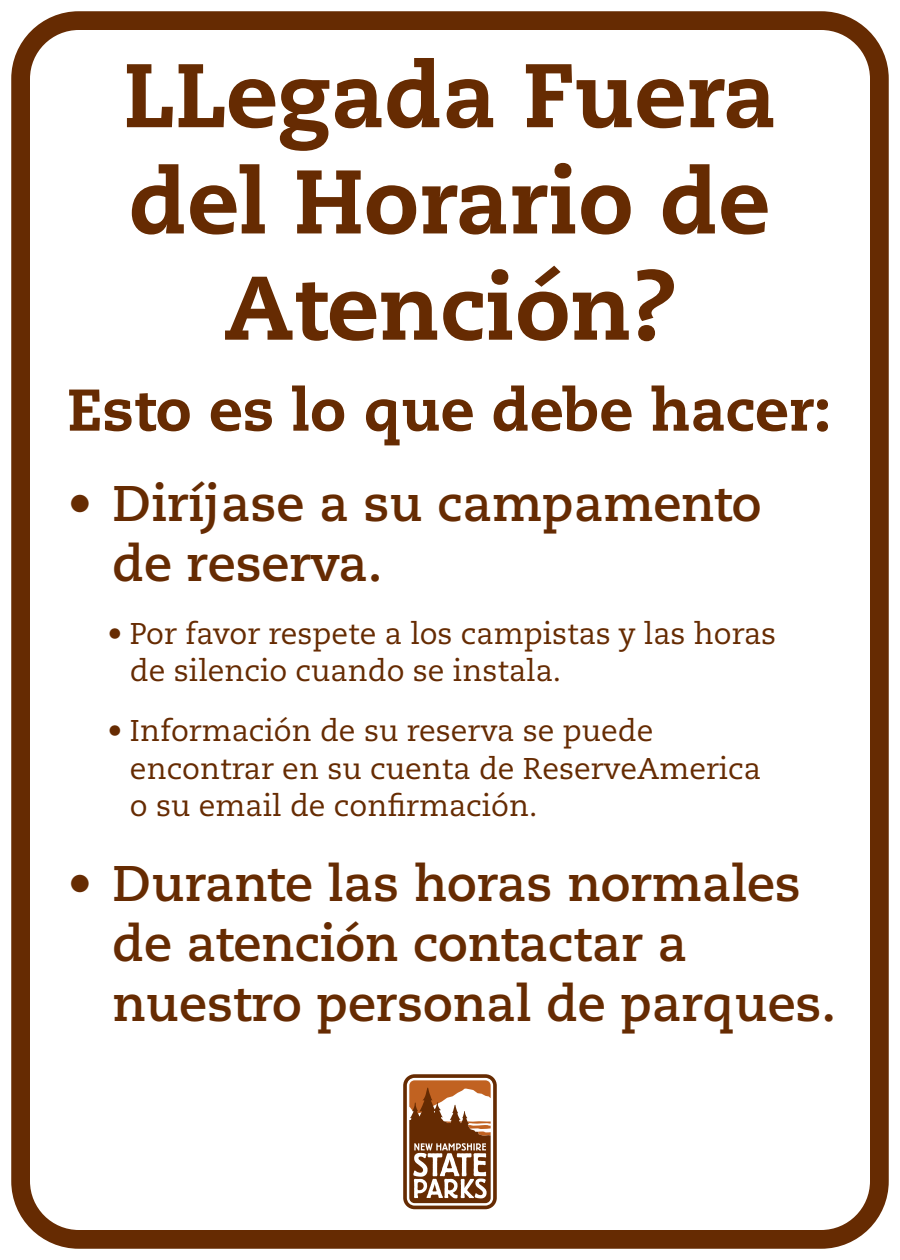
<style>
.page{position:relative;width:900px;height:1260px;background:#fff}
.page>*{position:absolute;margin:0;border:0;box-sizing:border-box;transform-origin:0 0}
.t1{font:800 90px/106.2px "Caecilia LT Pro 85";color:#662b02;text-align:center}
.t2{font:800 58.75px "Caecilia LT Pro 85";color:#662b02}
.t3{font:700 50px/60px "Caecilia LT Pro 75";color:#662b02}
.t4{font:30px/37.5px "Caecilia LT Pro 55 Roman";color:#662b02}
</style>
<div class="page">
<div style="left:11px;top:11px;width:878px;height:1238px;border:19px solid #662b02;border-radius:58px"></div>
<svg style="left:403px;top:1074px;width:94px;height:135px"></svg>
<p class="t1" style="left:123px;top:40px;width:655px">LLegada Fuera del Horario de<br>Atención?</p>
<p class="t2" style="left:68px;top:369px;width:765px">Esto es lo que debe hacer:</p>
<p class="t3" style="left:112px;top:472px;width:650px;text-indent:-45px">• Diríjase a su campamento de reserva.</p>
<p class="t4" style="left:130px;top:614px;width:648px;text-indent:-22px">• Por favor respete a los campistas y las horas de silencio cuando se instala.</p>
<p class="t4" style="left:107px;top:712px;width:547px">• Información de su reserva se puede</p>
<p class="t4" style="left:130px;top:749px;width:633px">encontrar en su cuenta de ReserveAmerica</p>
<p class="t4" style="left:130px;top:787px;width:409px">o su email de confirmación.</p>
<p class="t3" style="left:112px;top:852px;width:690px;text-indent:-45px">• Durante las horas normales de atención contactar a</p>
<p class="t3" style="left:112px;top:972px;width:725px">nuestro personal de parques.</p>
</div>
